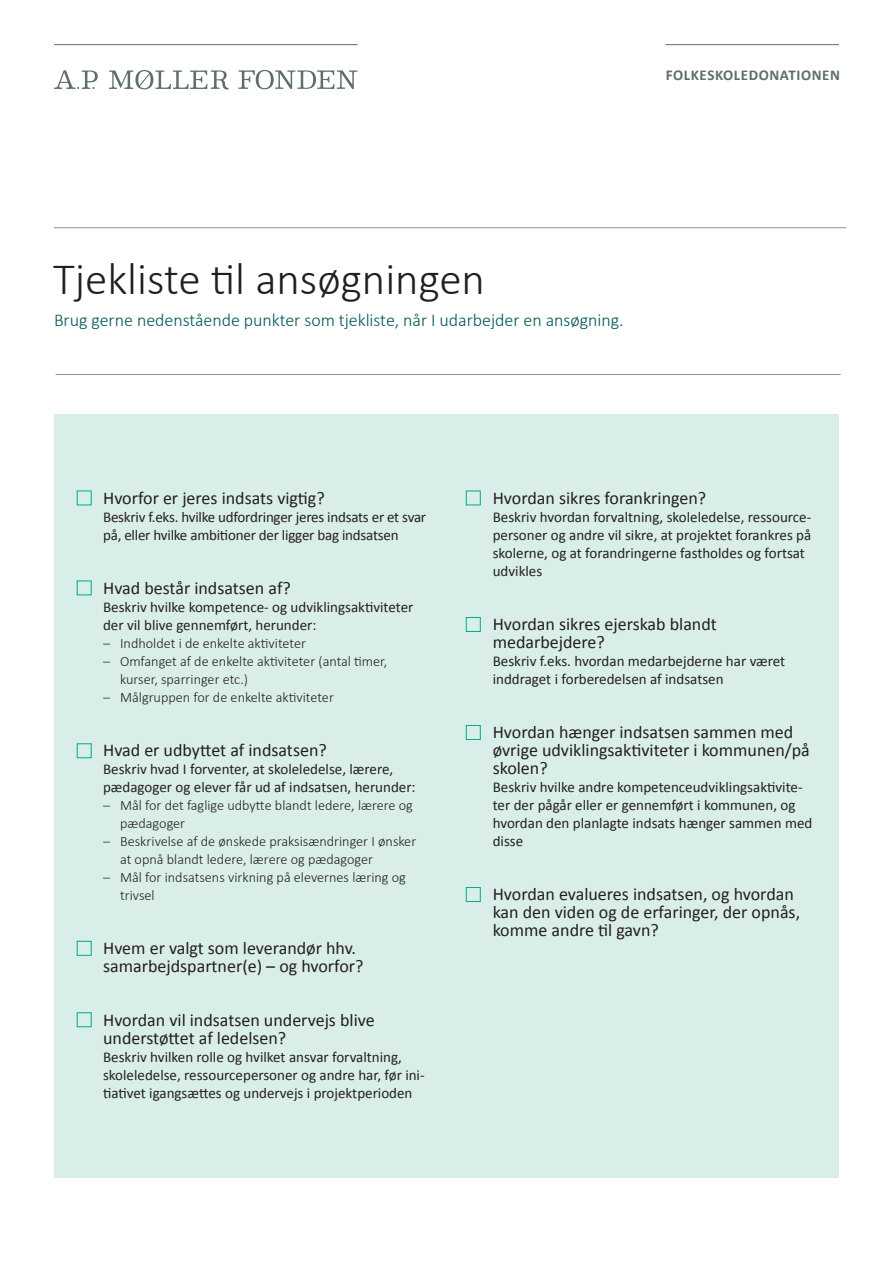
<style>
.page{position:relative;width:893px;height:1263px;background:#fff}
.page>*{position:absolute;margin:0;border:0;box-sizing:border-box;transform-origin:0 0}
.t1{font:300 45px "Calibri";color:#231f20}
.t2{font:18px/18px "Calibri";color:#231f20}
.t3{font:300 18px "Calibri";color:#025855}
.t4{font:15px/18px "Calibri";color:#231f20}
.t5{font:700 15px "Calibri";letter-spacing:.04em;color:#5e6e68}
.t6{font:300 14.25px/18px "Calibri";color:#231f20}
</style>
<div class="page">
<div style="left:54px;top:415px;width:785px;height:763px;background:#daeee9"></div>
<svg style="left:54px;top:70px;width:44px;height:19px"></svg>
<svg style="left:109px;top:70px;width:120px;height:20px"></svg>
<svg style="left:238px;top:70px;width:120px;height:19px"></svg>
<hr style="left:54px;top:44px;width:304px;height:1px;background:#5e6e68">
<hr style="left:54px;top:227px;width:792px;height:1px;background:#829790">
<hr style="left:665px;top:44px;width:174px;height:1px;background:#5e6e68">
<div style="left:466px;top:617px;width:14px;height:15px;border:1px solid #00ab8e"></div>
<div style="left:466px;top:725px;width:14px;height:15px;border:1px solid #00ab8e"></div>
<div style="left:466px;top:887px;width:14px;height:15px;border:1px solid #00ab8e"></div>
<div style="left:77px;top:743px;width:14px;height:15px;border:1px solid #00ab8e"></div>
<div style="left:77px;top:941px;width:14px;height:14px;border:1px solid #00ab8e"></div>
<div style="left:77px;top:1012px;width:14px;height:15px;border:1px solid #00ab8e"></div>
<hr style="left:56px;top:374px;width:785px;height:1px;background:#829790">
<p class="t5" style="left:666px;top:66px;width:176px">FOLKESKOLEDONATIONEN</p>
<p class="t1" style="left:53px;top:251px;width:433px">Tjekliste til ansøgningen</p>
<p class="t3" style="left:54px;top:309px;width:571px">Brug gerne nedenstående punkter som tjekliste, når I udarbejder en ansøgning.</p>
<p class="t2" style="left:103px;top:489px;width:223px">Hvorfor er jeres indsats vigtig?</p>
<p class="t4" style="left:103px;top:508px;width:325px">Beskriv f.eks. hvilke udfordringer jeres indsats er et svar på, eller hvilke ambitioner der ligger bag indsatsen</p>
<p class="t2" style="left:103px;top:579px;width:189px">Hvad består indsatsen af?</p>
<p class="t4" style="left:103px;top:598px;width:312px">Beskriv hvilke kompetence- og udviklingsaktiviteter der vil blive gennemført, herunder:</p>
<p class="t6" style="left:103px;top:634px;width:204px">– Indholdet i de enkelte aktiviteter</p>
<p class="t6" style="left:120px;top:652px;width:269px;text-indent:-17px">– Omfanget af de enkelte aktiviteter (antal timer, kurser, sparringer etc.)</p>
<p class="t6" style="left:103px;top:688px;width:232px">– Målgruppen for de enkelte aktiviteter</p>
<p class="t2" style="left:103px;top:741px;width:225px">Hvad er udbyttet af indsatsen?</p>
<p class="t4" style="left:103px;top:760px;width:314px">Beskriv hvad I forventer, at skoleledelse, lærere, pædagoger og elever får ud af indsatsen, herunder:</p>
<p class="t6" style="left:120px;top:796px;width:294px;text-indent:-17px">– Mål for det faglige udbytte blandt ledere, lærere og pædagoger</p>
<p class="t6" style="left:120px;top:832px;width:298px;text-indent:-17px">– Beskrivelse af de ønskede praksisændringer I ønsker at opnå blandt ledere, lærere og pædagoger</p>
<p class="t6" style="left:120px;top:868px;width:287px;text-indent:-17px">– Mål for indsatsens virkning på elevernes læring og trivsel</p>
<p class="t2" style="left:103px;top:939px;width:262px">Hvem er valgt som leverandør hhv. samarbejdspartner(e) – og hvorfor?</p>
<p class="t2" style="left:103px;top:1011px;width:273px">Hvordan vil indsatsen undervejs blive understøttet af ledelsen?</p>
<p class="t4" style="left:103px;top:1048px;width:323px">Beskriv hvilken rolle og hvilket ansvar forvaltning, skoleledelse, ressourcepersoner og andre har, før ini&shy;tiativet igangsættes og undervejs i projektperioden</p>
<p class="t2" style="left:493px;top:489px;width:215px">Hvordan sikres forankringen?</p>
<p class="t4" style="left:493px;top:508px;width:320px">Beskriv hvordan forvaltning, skoleledelse, ressource&shy;personer og andre vil sikre, at projektet forankres på skolerne, og at forandringerne fastholdes og fortsat udvikles</p>
<p class="t2" style="left:493px;top:615px;width:226px">Hvordan sikres ejerskab blandt medarbejdere?</p>
<p class="t4" style="left:493px;top:652px;width:294px">Beskriv f.eks. hvordan medarbejderne har været inddraget i forberedelsen af indsatsen</p>
<p class="t2" style="left:493px;top:723px;width:319px">Hvordan hænger indsatsen sammen med øvrige udviklingsaktiviteter i kommunen/på skolen?</p>
<p class="t4" style="left:493px;top:778px;width:321px">Beskriv hvilke andre kompetenceudviklingsaktivite&shy;ter der pågår eller er gennemført i kommunen, og hvordan den planlagte indsats hænger sammen med disse</p>
<p class="t2" style="left:493px;top:885px;width:309px">Hvordan evalueres indsatsen, og hvordan kan den viden og de erfaringer, der opnås, komme andre til gavn?</p>
</div>
